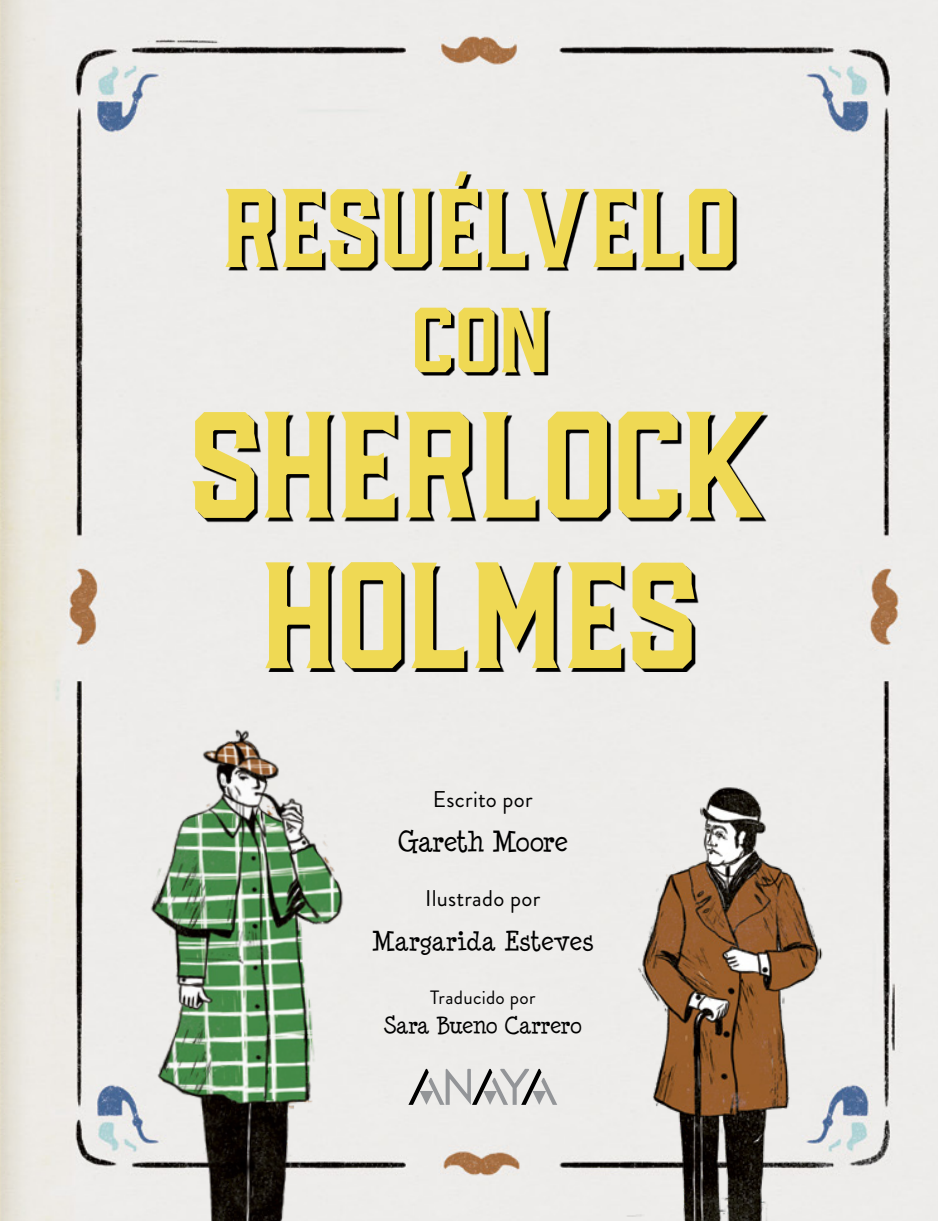
<style>
.page{position:relative;width:938px;height:1221px;background:#fff}
.page>*{position:absolute;margin:0;border:0;box-sizing:border-box;transform-origin:0 0}
.page_numbers{font:161px "Trade Supply";letter-spacing:-.005em;color:#efd954}
.page_numbers-2{font:119px "Trade Supply";color:#efd954}
.page_numbers-3{font:98px "Trade Supply";color:#efd954}
.handwritten_para_mid{font:29.75px "Minya Nouvelle";letter-spacing:-.01em;color:#000}
.handwritten_para_mid-2{font:28px "Minya Nouvelle";letter-spacing:.015em;color:#000}
.handwritten_para_mid-3{font:24.5px "Minya Nouvelle";letter-spacing:-.01em;color:#000}
.TXT_sin{font:22.75px "Brandon Grotesque";letter-spacing:.01em;color:#000}
.TXT_sin-2{font:19.25px "Brandon Grotesque";letter-spacing:.015em;color:#000}
</style>
<div class="page">
<img style="left:0;top:0;width:938px;height:1220px">
<img style="left:600px;top:480px;width:298px;height:740px">
<img style="left:95px;top:663px;width:272px;height:557px">
<svg style="left:408px;top:1068px;width:149px;height:36px;background:#c4c3c3"></svg>
<svg style="left:195px;top:174px;width:573px;height:498px;background:#a8a7a6"></svg>
<p class="page_numbers-2" style="left:225px;top:163px;width:518px">RESUÉLVELO</p>
<p class="page_numbers-3" style="left:415px;top:286px;width:139px">CON</p>
<p class="page_numbers" style="left:194px;top:376px;width:581px">SHERLOCK</p>
<p class="page_numbers" style="left:265px;top:527px;width:439px">HOLMES</p>
<p class="TXT_sin" style="left:433px;top:783px;width:101px">Escrito por</p>
<p class="handwritten_para_mid" style="left:398px;top:822px;width:171px">Gareth Moore</p>
<p class="TXT_sin" style="left:425px;top:882px;width:117px">Ilustrado por</p>
<p class="handwritten_para_mid-2" style="left:372px;top:923px;width:223px">Margarida Esteves</p>
<p class="TXT_sin-2" style="left:430px;top:983px;width:107px">Traducido por</p>
<p class="handwritten_para_mid-3" style="left:383px;top:1009px;width:200px">Sara Bueno Carrero</p>
</div>
